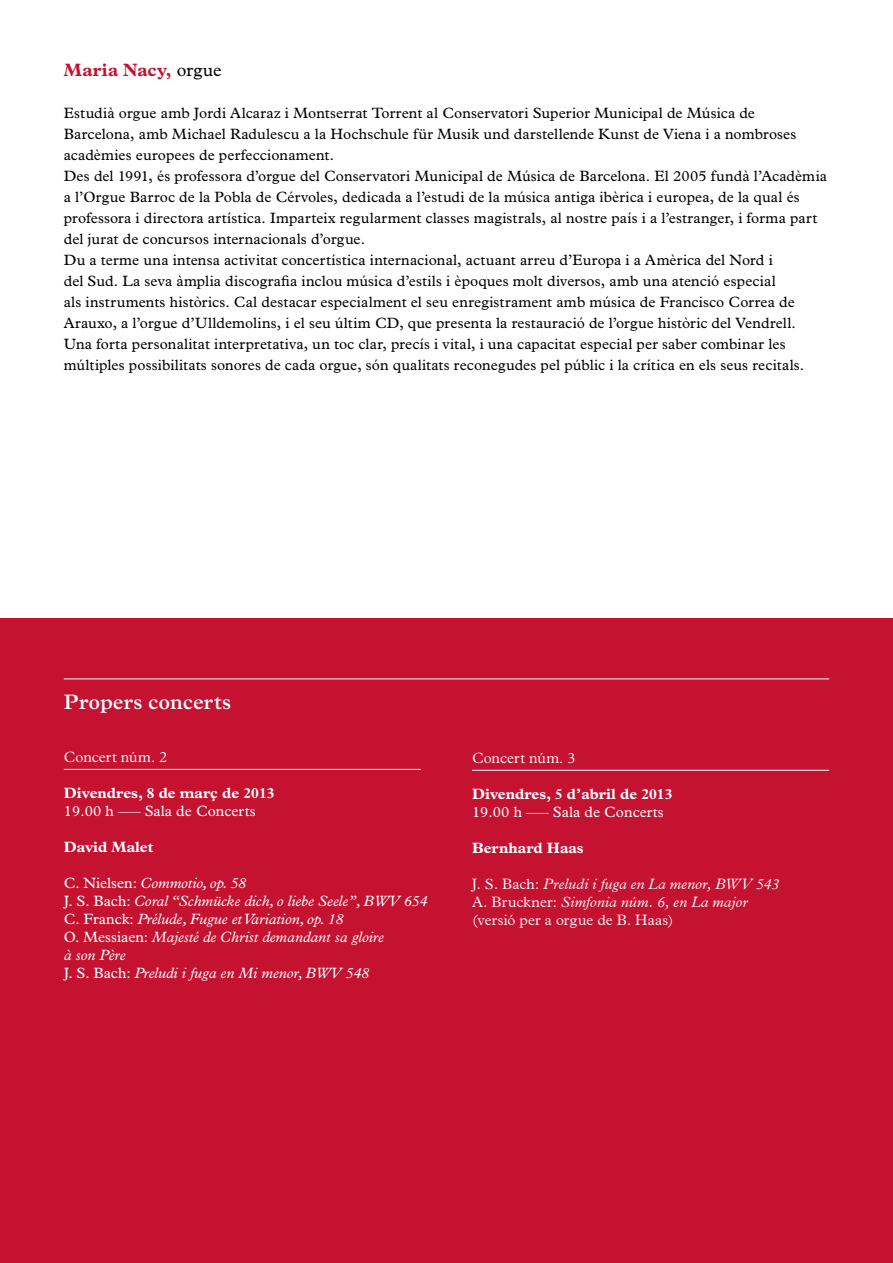
<style>
.page{position:relative;width:893px;height:1263px;background:#fff}
.page>*{position:absolute;margin:0;border:0;box-sizing:border-box;transform-origin:0 0}
.t1{font:600 21px "Plantin";letter-spacing:.005em;color:#fff}
.t2{font:700 18px "Plantin";letter-spacing:.01em;color:#c41230}
.t3{font:15px/21px "Plantin";letter-spacing:.01em;color:#000}
.t4{font:italic 15px/18px "Plantin";color:#fff}
.t5{font:italic 300 15px/18px "Plantin";letter-spacing:.005em;color:#fff}
.t6{font:700 15px "Plantin";color:#fff}
.t7{font:15px "Plantin";color:#fff}
.t8{font:300 15px "Plantin";letter-spacing:.005em;color:#fff}
.s1{font-weight:400;color:#000}
.s2{font-style:normal}
</style>
<div class="page">
<div style="left:0;top:619px;width:893px;height:644px;background:#c41230"></div>
<hr style="left:64px;top:769px;width:357px;height:1px;background:#fff">
<hr style="left:472px;top:770px;width:357px;height:1px;background:#fff">
<hr style="left:64px;top:678px;width:765px;height:1px;background:#fff">
<p class="t2" style="left:64px;top:59px;width:159px">Maria Nacy, <span class="s1">orgue</span></p>
<p class="t3" style="left:64px;top:102px;width:765px">Estudià orgue amb Jordi Alcaraz i Montserrat Torrent al Conservatori Superior Municipal de Música de Barcelona, amb Michael Radulescu a la Hochschule für Musik und darstellende Kunst de Viena i a nombroses acadèmies europees de perfeccionament.<br>Des del 1991, és professora d’orgue del Conservatori Municipal de Música de Barcelona. El 2005 fundà l’Acadèmia a l’Orgue Barroc de la Pobla de Cérvoles, dedicada a l’estudi de la música antiga ibèrica i europea, de la qual és professora i directora artística. Imparteix regularment classes magistrals, al nostre país i a l’estranger, i forma part del jurat de concursos internacionals d’orgue.<br>Du a terme una intensa activitat concertística internacional, actuant arreu d’Europa i a Amèrica del Nord i<br>del Sud. La seva àmplia discografia inclou música d’estils i èpoques molt diversos, amb una atenció especial<br>als instruments històrics. Cal destacar especialment el seu enregistrament amb música de Francisco Correa de Arauxo, a l’orgue d’Ulldemolins, i el seu últim CD, que presenta la restauració de l’orgue històric del Vendrell.<br>Una forta personalitat interpretativa, un toc clar, precís i vital, i una capacitat especial per saber combinar les múltiples possibilitats sonores de cada orgue, són qualitats reconegudes pel públic i la crítica en els seus recitals.</p>
<h1 class="t1" style="left:64px;top:689px;width:169px">Propers concerts</h1>
<p class="t8" style="left:64px;top:748px;width:105px">Concert núm. 2</p>
<p class="t6" style="left:64px;top:784px;width:212px">Divendres, 8 de març de 2013</p>
<p class="t7" style="left:64px;top:802px;width:193px">19.00 h ––– Sala de Concerts</p>
<p class="t6" style="left:64px;top:838px;width:91px">David Malet</p>
<p class="t4" style="left:64px;top:874px;width:365px"><span class="s2">C. Nielsen:</span> Commotio, op. 58<br><span class="s2">J. S. Bach:</span> Coral “Schmücke dich, o liebe Seele’’, BWV 654<br><span class="s2">C. Franck:</span> Prélude, Fugue et Variation, op. 18<br><span class="s2">O. Messiaen:</span> Majesté de Christ demandant sa gloire<br>à son Père<br><span class="s2">J. S. Bach:</span> Preludi i fuga en Mi menor, BWV 548</p>
<p class="t8" style="left:472px;top:749px;width:105px">Concert núm. 3</p>
<p class="t6" style="left:472px;top:785px;width:202px">Divendres, 5 d’abril de 2013</p>
<p class="t7" style="left:472px;top:803px;width:193px">19.00 h ––– Sala de Concerts</p>
<p class="t6" style="left:472px;top:839px;width:113px">Bernhard Haas</p>
<p class="t5" style="left:472px;top:875px;width:309px"><span class="s2">J. S. Bach:</span> Preludi i fuga en La menor, BWV 543<br><span class="s2">A. Bruckner:</span> Simfonia núm. 6, en La major <span class="s2">(versió per a orgue de B. Haas)</span></p>
</div>
